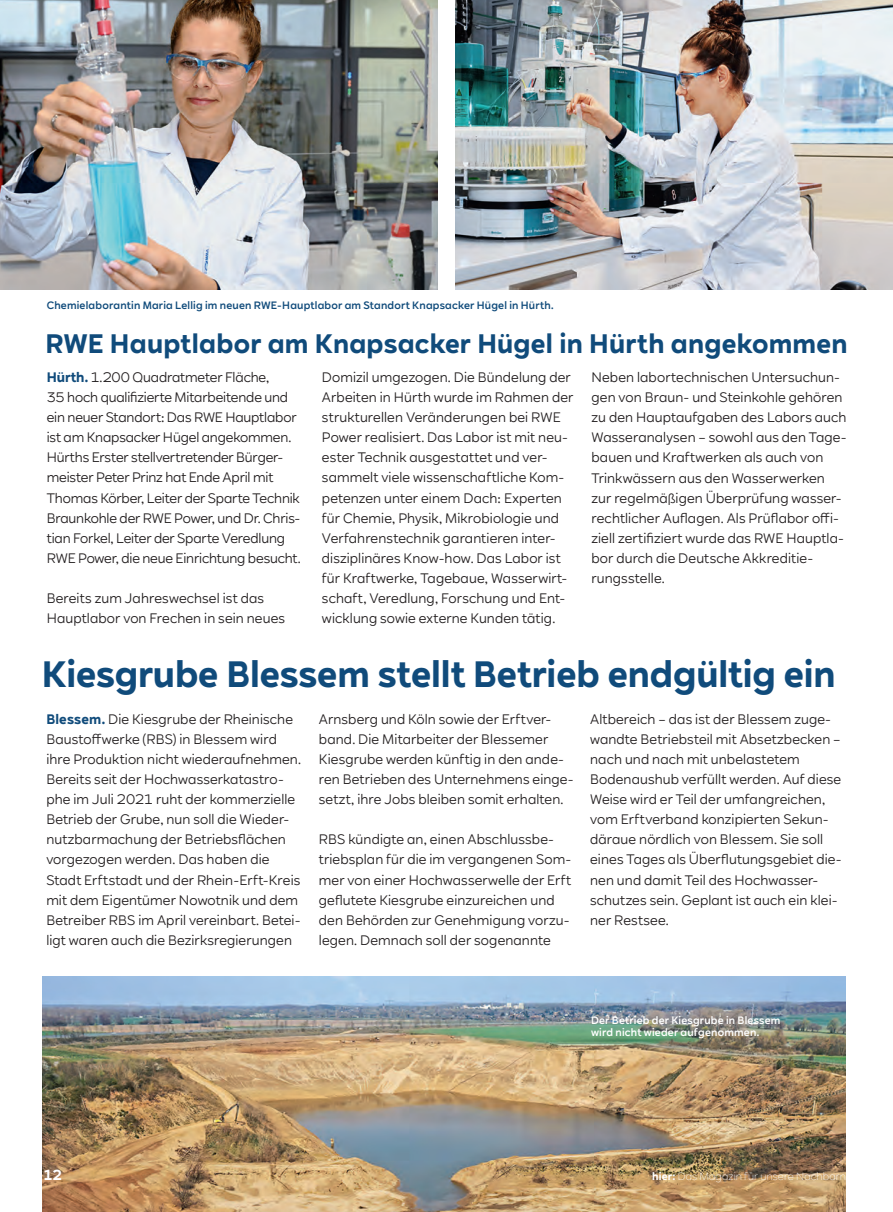
<style>
.page{position:relative;width:893px;height:1212px;background:#fff}
.page>*{position:absolute;margin:0;border:0;box-sizing:border-box;transform-origin:0 0}
.t1{font:700 36px "RWE Sans";color:#104b7b}
.t2{font:700 26.25px "RWE Sans";letter-spacing:.01em;color:#104b7b}
.t3{font:700 14.25px "RWE Sans";color:#fff}
.t4{font:13.5px/20.1px "RWE Sans";letter-spacing:.01em;color:#231f20}
.t5{font:13.5px/20.1px "RWE Sans";letter-spacing:-.01em;color:#231f20}
.t6{font:500 10.5px "RWE Sans";letter-spacing:.02em;color:#104b7b}
.t7{font:500 10.5px/12.6px "RWE Sans";letter-spacing:.02em;color:#fff}
.t8{font:300 10.5px "RWE Sans";letter-spacing:.01em;color:#fff}
.s1{font-weight:700;color:#104b7b}
.s2{font-weight:700}
</style>
<div class="page">
<img style="left:43px;top:976px;width:802px;height:236px">
<img style="left:0;top:0;width:438px;height:290px">
<img style="left:455px;top:0;width:438px;height:290px">
<p class="t6" style="left:47px;top:299px;width:508px">Chemielaborantin Maria Lellig im neuen RWE-Hauptlabor am Standort Knapsacker Hügel in Hürth.</p>
<h2 class="t2" style="left:45px;top:327px;width:804px">RWE Hauptlabor am Knapsacker Hügel in Hürth angekommen</h2>
<p class="t5" style="left:47px;top:367px;width:255px"><span class="s1">Hürth.</span> 1.200 Quadratmeter Fläche,<br>35 hoch qualifizierte Mitarbeitende und ein neuer Standort: Das RWE Hauptlabor ist am Knapsacker Hügel angekommen.<br>Hürths Erster stellvertretender Bürger&shy;meister Peter Prinz hat Ende April mit Thomas Körber, Leiter der Sparte Technik Braunkohle der RWE Power, und Dr. Chris&shy;tian Forkel, Leiter der Sparte Veredlung RWE Power, die neue Einrichtung besucht.</p>
<p class="t4" style="left:47px;top:588px;width:240px">Bereits zum Jahreswechsel ist das<br>Hauptlabor von Frechen in sein neues</p>
<p class="t4" style="left:322px;top:367px;width:253px">Domizil umgezogen. Die Bündelung der Arbeiten in Hürth wurde im Rahmen der strukturellen Veränderungen bei RWE Power realisiert. Das Labor ist mit neu&shy;ester Technik ausgestattet und ver&shy;sammelt viele wissenschaftliche Kom&shy;petenzen unter einem Dach: Experten für Chemie, Physik, Mikrobiologie und Verfahrenstechnik garantieren inter&shy;disziplinäres Know-how. Das Labor ist für Kraftwerke, Tagebaue, Wasserwirt&shy;schaft, Veredlung, Forschung und Ent&shy;wicklung sowie externe Kunden tätig.</p>
<p class="t4" style="left:591px;top:367px;width:257px">Neben labortechnischen Untersuchun&shy;gen von Braun- und Steinkohle gehören zu den Hauptaufgaben des Labors auch Wasseranalysen – sowohl aus den Tage&shy;bauen und Kraftwerken als auch von Trinkwässern aus den Wasserwerken zur regelmäßigen Überprüfung wasser&shy;rechtlicher Auflagen. Als Prüflabor offi&shy;ziell zertifiziert wurde das RWE Hauptla&shy;bor durch die Deutsche Akkreditie&shy;rungsstelle.</p>
<h1 class="t1" style="left:42px;top:652px;width:795px">Kiesgrube Blessem stellt Betrieb endgültig ein</h1>
<p class="t4" style="left:46px;top:709px;width:256px"><span class="s1">Blessem.</span> Die Kiesgrube der Rheinische Baustoffwerke (RBS) in Blessem wird ihre Produktion nicht wiederaufnehmen.<br>Bereits seit der Hochwasserkatastro&shy;phe im Juli 2021 ruht der kommerzielle Betrieb der Grube, nun soll die Wieder&shy;nutzbarmachung der Betriebsflächen vorgezogen werden. Das haben die Stadt Erftstadt und der Rhein-Erft-Kreis mit dem Eigentümer Nowotnik und dem Betreiber RBS im April vereinbart. Betei&shy;ligt waren auch die Bezirksregierungen</p>
<p class="t4" style="left:319px;top:709px;width:256px">Arnsberg und Köln sowie der Erftver&shy;band. Die Mitarbeiter der Blessemer Kiesgrube werden künftig in den ande&shy;ren Betrieben des Unternehmens einge&shy;setzt, ihre Jobs bleiben somit erhalten.</p>
<p class="t4" style="left:319px;top:830px;width:254px">RBS kündigte an, einen Abschlussbe&shy;triebsplan für die im vergangenen Som&shy;mer von einer Hochwasserwelle der Erft geflutete Kiesgrube einzureichen und den Behörden zur Genehmigung vorzu&shy;legen. Demnach soll der sogenannte</p>
<p class="t4" style="left:590px;top:709px;width:253px">Altbereich – das ist der Blessem zuge&shy;wandte Betriebsteil mit Absetzbecken – nach und nach mit unbelastetem Bodenaushub verfüllt werden. Auf diese Weise wird er Teil der umfangreichen, vom Erftverband konzipierten Sekun&shy;däraue nördlich von Blessem. Sie soll eines Tages als Überflutungsgebiet die&shy;nen und damit Teil des Hochwasser&shy;schutzes sein. Geplant ist auch ein klei&shy;ner Restsee.</p>
<p class="t7" style="left:591px;top:1014px;width:191px">Der Betrieb der Kiesgrube in Blessem wird nicht wieder aufgenommen.</p>
<p class="t3" style="left:43px;top:1166px;width:21px">12</p>
<p class="t8" style="left:652px;top:1170px;width:195px"><span class="s2">hier:</span> Das Magazin für unsere Nachbarn</p>
</div>
